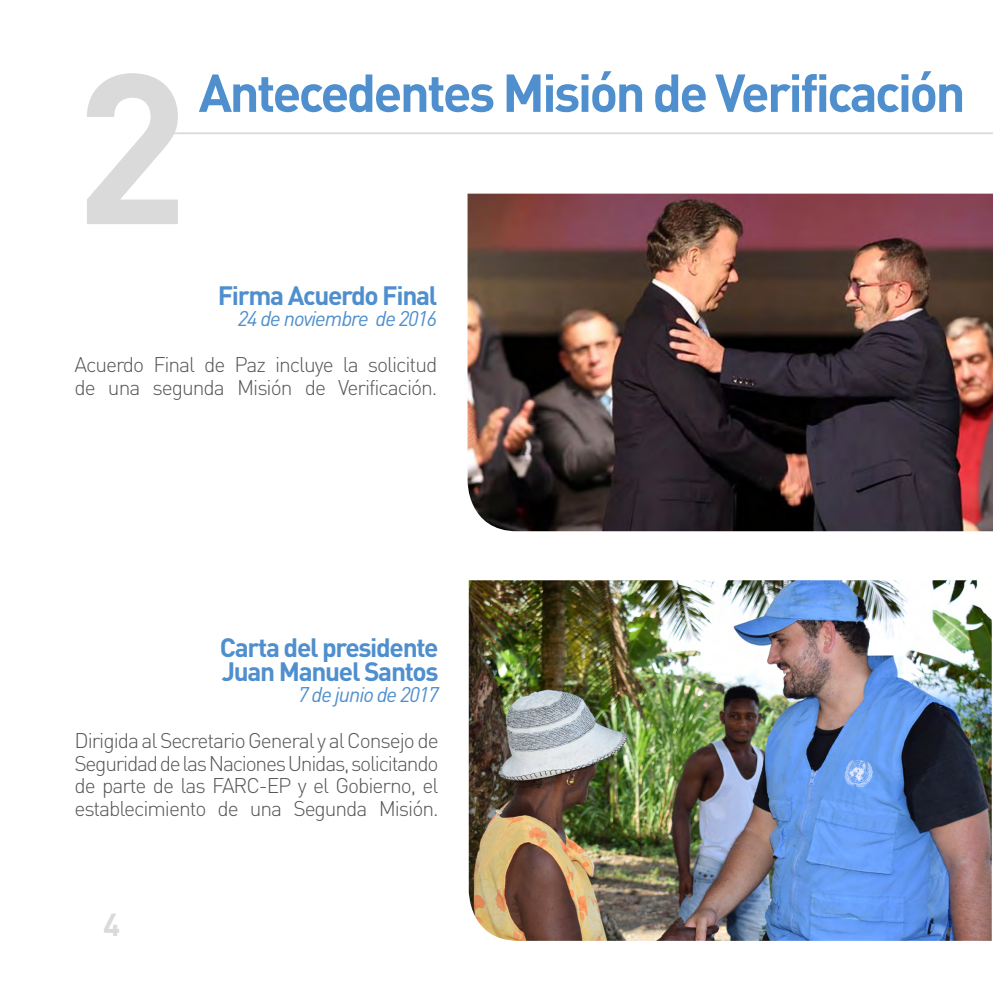
<style>
.page{position:relative;width:993px;height:993px;background:#fff}
.page>*{position:absolute;margin:0;border:0;box-sizing:border-box;transform-origin:0 0}
.t1{font:700 210px "DIN Pro";color:#dadada}
.t2{font:700 52.5px "DIN Pro";letter-spacing:-.05em;color:#4f8fcd}
.t3{font:700 31.5px "DIN Pro";color:#dadada}
.t4{font:700 26.25px/24.5px "DIN Pro";letter-spacing:-.05em;color:#4f8fcd}
.t5{font:300 21px/22.8px "DIN Pro";letter-spacing:-.05em;color:#575756}
.t6{font:italic 21px "DIN Pro";letter-spacing:-.05em;color:#4f8fcd}
</style>
<div class="page">
<hr style="left:156px;top:132px;width:836px;height:2px;background:#dadada">
<img style="left:467px;top:193px;width:525px;height:338px">
<img style="left:468px;top:580px;width:523px;height:360px">
<h1 class="t1" style="left:74px;top:-27px;width:116px">2</h1>
<h2 class="t2" style="left:198px;top:49px;width:768px">Antecedentes Misión de Verificación</h2>
<p class="t4" style="left:218px;top:280px;width:221px">Firma Acuerdo Final</p>
<p class="t6" style="left:238px;top:302px;width:201px">24 de noviembre de 2016</p>
<p class="t5" style="left:74px;top:351px;width:364px">Acuerdo Final de Paz incluye la solicitud de una segunda Misión de Verificación.</p>
<p class="t4" style="left:220px;top:631px;width:220px">Carta del presidente<br>Juan Manuel Santos</p>
<p class="t6" style="left:298px;top:678px;width:142px">7 de junio de 2017</p>
<p class="t5" style="left:74px;top:726px;width:365px;text-align:justify">Dirigida al Secretario General y al Consejo de Seguridad de las Naciones Unidas, solicitando de parte de las FARC-EP y el Gobierno, el establecimiento de una Segunda Misión.</p>
<h3 class="t3" style="left:103px;top:898px;width:19px">4</h3>
</div>
